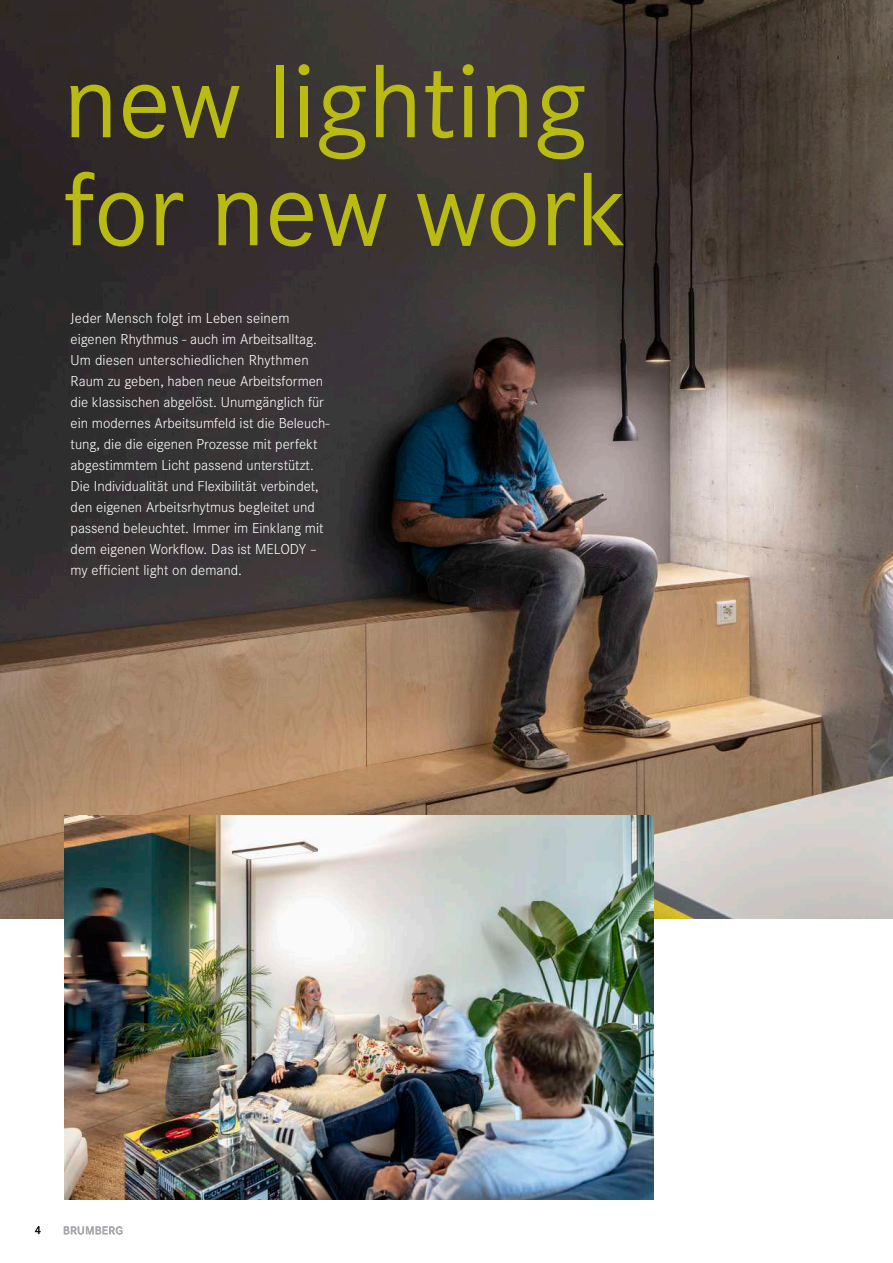
<style>
.page{position:relative;width:893px;height:1263px;background:#fff}
.page>*{position:absolute;margin:0;border:0;box-sizing:border-box;transform-origin:0 0}
.t1{font:108px/108px "Corporate S";color:#babb12}
.t2{font:300 15px/21px "Corporate S";color:#fff}
.t3{font:12px "Corporate S";color:#000}
</style>
<div class="page">
<img style="left:0;top:0;width:893px;height:918px">
<img style="left:65px;top:815px;width:589px;height:384px">
<svg style="left:64px;top:1226px;width:58px;height:8px"></svg>
<h1 class="t1" style="left:64px;top:43px;width:566px">new lighting for new work</h1>
<p class="t2" style="left:71px;top:307px;width:261px">Jeder Mensch folgt im Leben seinem eigenen Rhythmus - auch im Arbeitsalltag.<br>Um diesen unterschiedlichen Rhythmen Raum zu geben, haben neue Arbeitsformen die klassischen abgelöst. Unumgänglich für ein modernes Arbeitsumfeld ist die Beleuch&shy;tung, die die eigenen Prozesse mit perfekt abgestimmtem Licht passend unterstützt.<br>Die Individualität und Flexibilität verbindet, den eigenen Arbeitsrhytmus begleitet und passend beleuchtet. Immer im Einklang mit dem eigenen Workflow. Das ist MELODY – my efficient light on demand.</p>
<p class="t3" style="left:35px;top:1222px;width:8px">4</p>
</div>
